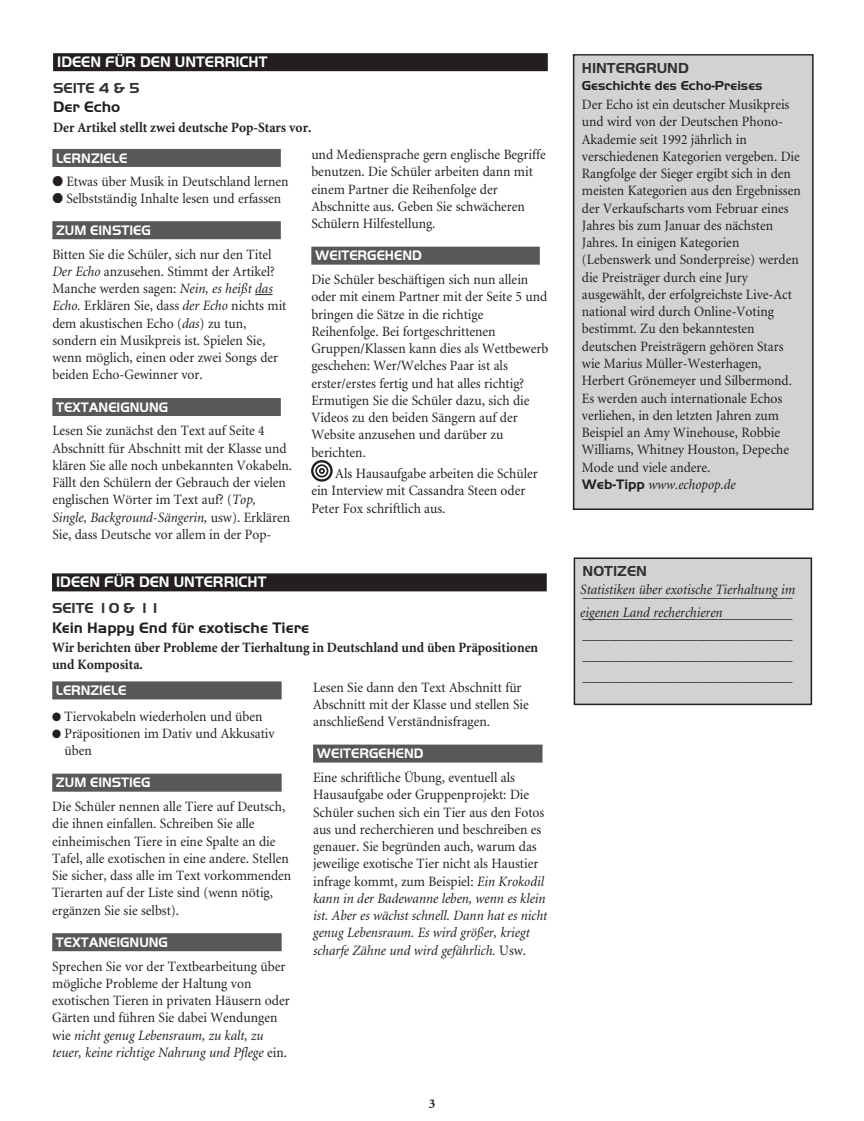
<style>
.page{position:relative;width:864px;height:1121px;background:#fff}
.page>*{position:absolute;margin:0;border:0;box-sizing:border-box;transform-origin:0 0}
.t1{font:700 15.75px "Handel Gothic EF";color:#fff;scale:.95 1}
.t2{font:700 15.75px "Handel Gothic EF";color:#231f20}
.t3{font:700 15px "Handel Gothic EF";color:#312f30}
.t4{font:14.25px/17.2px "Minion";color:#231f20;scale:.95 1}
.t5{font:700 14.25px/17.2px "Minion";color:#231f20;scale:.95 1}
.t6{font:700 14.25px "Handel Gothic EF";color:#fff;scale:.95 1}
.t7{font:italic 14.25px/22.5px "Minion";color:#231f20;scale:.95 1}
.t8{font:700 13.5px "Handel Gothic EF";color:#231f20}
.t9{font:700 13.5px "Minion";color:#231f20}
.s1{font-style:italic}
.s2{font-family:"Handel Gothic EF";font-weight:700}
</style>
<div class="page">
<div style="left:53px;top:53px;width:495px;height:18px;background:#231f20"></div>
<div style="left:52px;top:149px;width:229px;height:18px;background:#57585a"></div>
<div style="left:52px;top:221px;width:229px;height:18px;background:#57585a"></div>
<svg style="left:255px;top:294px;width:18px;height:1px"></svg>
<div style="left:52px;top:398px;width:229px;height:18px;background:#57585a"></div>
<div style="left:311px;top:246px;width:229px;height:18px;background:#57585a"></div>
<div style="left:52px;top:573px;width:495px;height:18px;background:#231f20"></div>
<div style="left:52px;top:681px;width:230px;height:18px;background:#57585a"></div>
<div style="left:52px;top:773px;width:230px;height:18px;background:#57585a"></div>
<div style="left:52px;top:932px;width:230px;height:18px;background:#57585a"></div>
<div style="left:313px;top:744px;width:230px;height:18px;background:#57585a"></div>
<div style="left:574px;top:56px;width:238px;height:452px;background:#d1d2d4"></div>
<div style="left:573px;top:54px;width:241px;height:456px;border:2px solid #231f20"></div>
<div style="left:575px;top:559px;width:236px;height:144px;background:#d1d2d4"></div>
<div style="left:574px;top:557px;width:238px;height:148px;border:2px solid #231f20"></div>
<svg style="left:311px;top:460px;width:22px;height:21px"></svg>
<p class="t1" style="left:57px;top:52px;width:223px">IDEEN FÜR DEN UNTERRICHT</p>
<p class="t3" style="left:53px;top:79px;width:88px">SEITE 4 &amp; 5</p>
<p class="t2" style="left:53px;top:98px;width:69px">Der Echo</p>
<p class="t5" style="left:53px;top:120px;width:273px">Der Artikel stellt zwei deutsche Pop-Stars vor.</p>
<p class="t6" style="left:56px;top:149px;width:77px">LERNZIELE</p>
<p class="t4" style="left:52px;top:174px;width:250px">● Etwas über Musik in Deutschland lernen</p>
<p class="t4" style="left:52px;top:190px;width:242px">● Selbstständig Inhalte lesen und erfassen</p>
<p class="t6" style="left:56px;top:222px;width:101px">ZUM EINSTIEG</p>
<p class="t4" style="left:52px;top:246px;width:248px">Bitten Sie die Schüler, sich nur den Titel <span class="s1">Der Echo</span> anzusehen. Stimmt der Artikel?<br>Manche werden sagen: <span class="s1">Nein, es heißt das Echo.</span> Erklären Sie, dass <span class="s1">der Echo</span> nichts mit dem akustischen Echo (<span class="s1">das</span>) zu tun, sondern ein Musikpreis ist. Spielen Sie, wenn möglich, einen oder zwei Songs der beiden Echo-Gewinner vor.</p>
<p class="t6" style="left:56px;top:398px;width:119px">TEXTANEIGNUNG</p>
<p class="t4" style="left:52px;top:423px;width:254px">Lesen Sie zunächst den Text auf Seite 4<br>Abschnitt für Abschnitt mit der Klasse und klären Sie alle noch unbekannten Vokabeln.<br>Fällt den Schülern der Gebrauch der vielen englischen Wörter im Text auf? (<span class="s1">Top, Single, Background-Sängerin,</span> usw). Erklären Sie, dass Deutsche vor allem in der Pop-</p>
<p class="t4" style="left:311px;top:147px;width:248px">und Mediensprache gern englische Begriffe benutzen. Die Schüler arbeiten dann mit einem Partner die Reihenfolge der Abschnitte aus. Geben Sie schwächeren Schülern Hilfestellung.</p>
<p class="t6" style="left:315px;top:247px;width:114px">WEITERGEHEND</p>
<p class="t4" style="left:311px;top:272px;width:251px">Die Schüler beschäftigen sich nun allein oder mit einem Partner mit der Seite 5 und bringen die Sätze in die richtige Reihenfolge. Bei fortgeschrittenen Gruppen/Klassen kann dies als Wettbewerb geschehen: Wer/Welches Paar ist als erster/erstes fertig und hat alles richtig?<br>Ermutigen Sie die Schüler dazu, sich die Videos zu den beiden Sängern auf der Website anzusehen und darüber zu berichten.</p>
<p class="t4" style="left:311px;top:466px;width:240px;text-indent:24px">Als Hausaufgabe arbeiten die Schüler ein Interview mit Cassandra Steen oder<br>Peter Fox schriftlich aus.</p>
<p class="t1" style="left:56px;top:572px;width:223px">IDEEN FÜR DEN UNTERRICHT</p>
<p class="t3" style="left:52px;top:599px;width:110px">SEITE 10 &amp; 11</p>
<p class="t2" style="left:52px;top:617px;width:259px">Kein Happy End für exotische Tiere</p>
<p class="t5" style="left:52px;top:639px;width:513px">Wir berichten über Probleme der Tierhaltung in Deutschland und üben Präpositionen und Komposita.</p>
<p class="t6" style="left:56px;top:681px;width:76px">LERNZIELE</p>
<p class="t4" style="left:52px;top:708px;width:223px">● Tiervokabeln wiederholen und üben</p>
<p class="t4" style="left:64px;top:725px;width:223px;text-indent:-12px">● Präpositionen im Dativ und Akkusativ üben</p>
<p class="t6" style="left:56px;top:774px;width:101px">ZUM EINSTIEG</p>
<p class="t4" style="left:52px;top:798px;width:253px">Die Schüler nennen alle Tiere auf Deutsch, die ihnen einfallen. Schreiben Sie alle einheimischen Tiere in eine Spalte an die Tafel, alle exotischen in eine andere. Stellen Sie sicher, dass alle im Text vorkommenden Tierarten auf der Liste sind (wenn nötig, ergänzen Sie sie selbst).</p>
<p class="t6" style="left:56px;top:933px;width:119px">TEXTANEIGNUNG</p>
<p class="t4" style="left:52px;top:958px;width:252px">Sprechen Sie vor der Textbearbeitung über mögliche Probleme der Haltung von exotischen Tieren in privaten Häusern oder Gärten und führen Sie dabei Wendungen wie <span class="s1">nicht genug Lebensraum, zu kalt, zu teuer, keine richtige Nahrung und Pflege</span> ein.</p>
<p class="t4" style="left:313px;top:679px;width:229px">Lesen Sie dann den Text Abschnitt für<br>Abschnitt mit der Klasse und stellen Sie anschließend Verständnisfragen.</p>
<p class="t6" style="left:317px;top:744px;width:114px">WEITERGEHEND</p>
<p class="t4" style="left:313px;top:769px;width:248px">Eine schriftliche Übung, eventuell als Hausaufgabe oder Gruppenprojekt: Die Schüler suchen sich ein Tier aus den Fotos aus und recherchieren und beschreiben es genauer. Sie begründen auch, warum das jeweilige exotische Tier nicht als Haustier infrage kommt, zum Beispiel: <span class="s1">Ein Krokodil kann in der Badewanne leben, wenn es klein ist. Aber es wächst schnell. Dann hat es nicht genug Lebensraum. Es wird größer, kriegt scharfe Zähne und wird gefährlich.</span> Usw.</p>
<p class="t9" style="left:429px;top:1097px;width:8px">3</p>
<p class="t3" style="left:582px;top:59px;width:108px">HINTERGRUND</p>
<p class="t8" style="left:582px;top:77px;width:182px">Geschichte des Echo-Preises</p>
<p class="t4" style="left:582px;top:97px;width:232px">Der Echo ist ein deutscher Musikpreis und wird von der Deutschen Phono-Akademie seit 1992 jährlich in verschiedenen Kategorien vergeben. Die Rangfolge der Sieger ergibt sich in den meisten Kategorien aus den Ergebnissen der Verkaufscharts vom Februar eines Jahres bis zum Januar des nächsten Jahres. In einigen Kategorien (Lebenswerk und Sonderpreise) werden die Preisträger durch eine Jury ausgewählt, der erfolgreichste Live-Act national wird durch Online-Voting bestimmt. Zu den bekanntesten deutschen Preisträgern gehören Stars wie Marius Müller-Westerhagen, Herbert Grönemeyer und Silbermond.<br>Es werden auch internationale Echos verliehen, in den letzten Jahren zum Beispiel an Amy Winehouse, Robbie Williams, Whitney Houston, Depeche Mode und viele andere.<br><span class="s2">Web-Tipp</span> <span class="s1">www.echopop.de</span></p>
<p class="t3" style="left:583px;top:562px;width:66px">NOTIZEN</p>
<p class="t4" style="left:583px;top:583px;width:222px;line-height:20.9px;text-align:justify">_______________________________ _______________________________ _______________________________ _______________________________ _______________________________</p>
<p class="t7" style="left:580px;top:579px;width:228px">Statistiken über exotische Tierhaltung im eigenen Land recherchieren</p>
</div>
